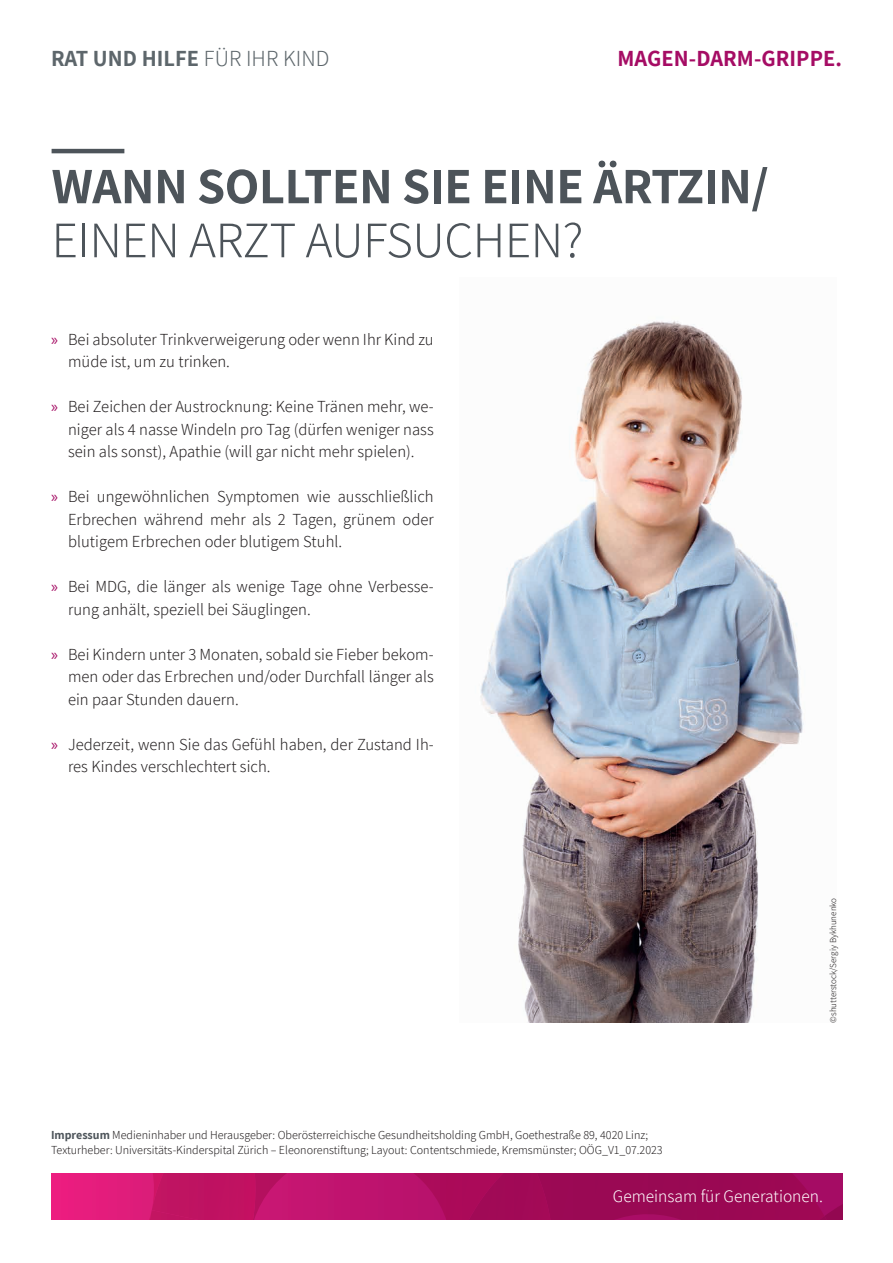
<style>
.page{position:relative;width:893px;height:1263px;background:#fff}
.page>*{position:absolute;margin:0;border:0;box-sizing:border-box;transform-origin:0 0}
.t1{font:700 51px "Assistant";letter-spacing:-.01em;color:#4d545a}
.t2{font:300 51px "Assistant";letter-spacing:-.01em;color:#4d545a}
.t3{font:700 22.5px "Assistant";letter-spacing:.005em;color:#5d666b}
.t4{font:700 22.5px "Assistant";letter-spacing:.005em;color:#a50c64}
.t5{font:300 17.25px "Assistant";color:#fff}
.t6{font:300 16.5px/22.5px "Assistant";letter-spacing:.005em;color:#231f20}
.t7{font:300 12px/14.4px "Assistant";color:#231f20}
.t8{font:300 9px "Assistant";color:#231f20}
.s1{font-weight:300}
.s2{font-family:"Myriad Pro";font-weight:400;color:#a50c64}
.s3{font-weight:700;color:#4d545a}
</style>
<div class="page">
<hr style="left:52px;top:149px;width:72px;height:4px;background:#4d545a">
<svg style="left:52px;top:1174px;width:790px;height:45px;background:#b30f61"></svg>
<img style="left:480px;top:320px;width:324px;height:703px">
<h2 class="t3" style="left:51px;top:43px;width:280px">RAT UND HILFE <span class="s1">FÜR IHR KIND</span></h2>
<h2 class="t4" style="left:617px;top:43px;width:226px">MAGEN-DARM-GRIPPE.</h2>
<h1 class="t1" style="left:52px;top:151px;width:719px">WANN SOLLTEN SIE EINE ÄRTZIN/</h1>
<h1 class="t2" style="left:52px;top:205px;width:533px">EINEN ARZT AUFSUCHEN?</h1>
<p class="t6" style="left:68px;top:327px;width:367px;text-indent:-17px"><span class="s2">»</span> Bei absoluter Trinkverweigerung oder wenn Ihr Kind zu müde ist, um zu trinken.</p>
<p class="t6" style="left:68px;top:395px;width:367px;text-align:justify;text-indent:-17px"><span class="s2">»</span> Bei Zeichen der Austrocknung: Keine Tränen mehr, we&shy;niger als 4 nasse Windeln pro Tag (dürfen weniger nass sein als sonst), Apathie (will gar nicht mehr spielen).</p>
<p class="t6" style="left:68px;top:485px;width:367px;text-align:justify;text-indent:-17px"><span class="s2">»</span> Bei ungewöhnlichen Symptomen wie ausschließlich Erbrechen während mehr als 2 Tagen, grünem oder blutigem Erbrechen oder blutigem Stuhl.</p>
<p class="t6" style="left:68px;top:575px;width:367px;text-indent:-17px"><span class="s2">»</span> Bei MDG, die länger als wenige Tage ohne Verbesse&shy;rung anhält, speziell bei Säuglingen.</p>
<p class="t6" style="left:68px;top:642px;width:367px;text-align:justify;text-indent:-17px"><span class="s2">»</span> Bei Kindern unter 3 Monaten, sobald sie Fieber bekom&shy;men oder das Erbrechen und/oder Durchfall länger als ein paar Stunden dauern.</p>
<p class="t6" style="left:68px;top:732px;width:367px;text-indent:-17px"><span class="s2">»</span> Jederzeit, wenn Sie das Gefühl haben, der Zustand Ih&shy;res Kindes verschlechtert sich.</p>
<p class="t7" style="left:51px;top:1127px;width:613px"><span class="s3">Impressum</span> Medieninhaber und Herausgeber: Oberösterreichische Gesundheitsholding GmbH, Goethestraße 89, 4020 Linz;<br>Texturheber: Universitäts-Kinderspital Zürich – Eleonorenstiftung; Layout: Contentschmiede, Kremsmünster; OÖG_V1_07.2023</p>
<p class="t8" style="left:827px;top:1023px;width:127px;rotate:-90deg">©shutterstock/Sergiy Bykhunenko</p>
<p class="t5" style="left:613px;top:1185px;width:212px">Gemeinsam für Generationen.</p>
</div>
